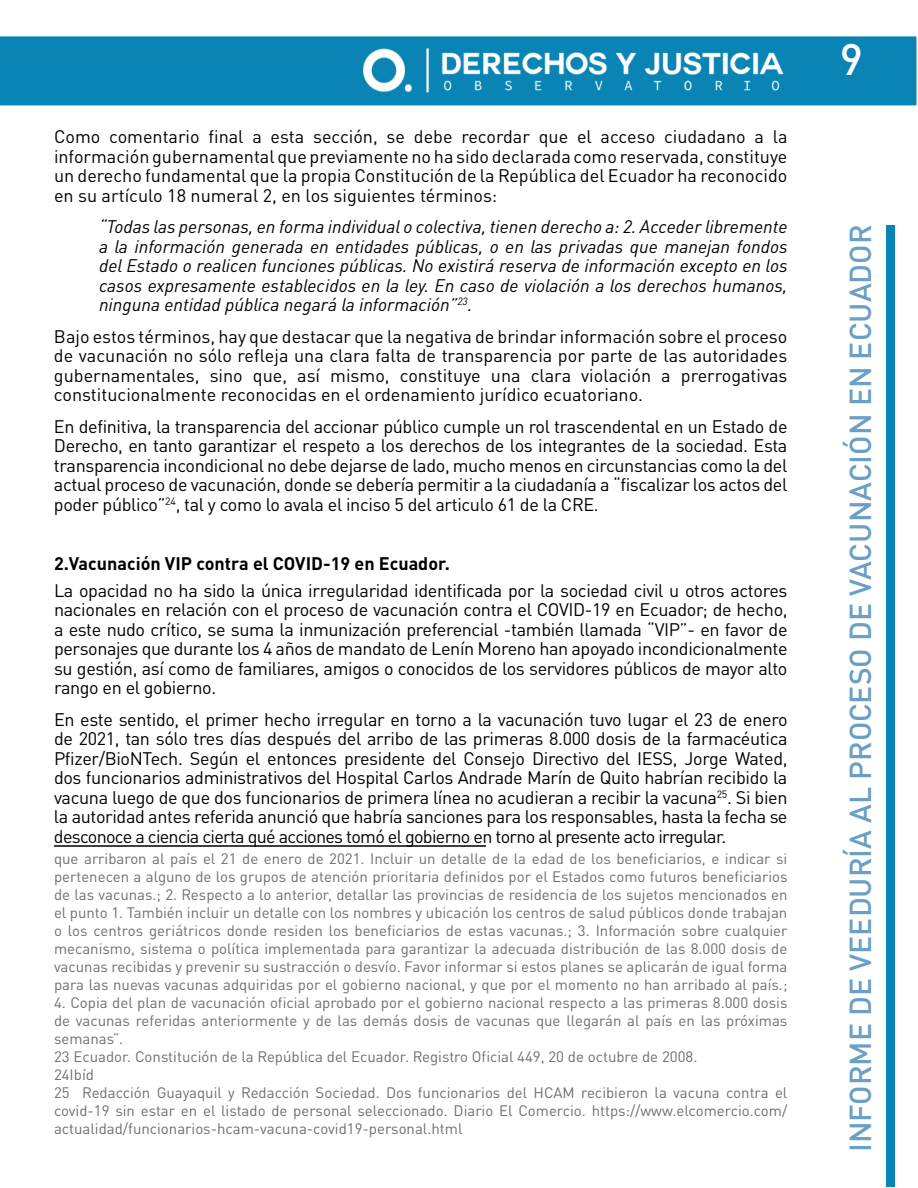
<style>
.page{position:relative;width:918px;height:1188px;background:#fff}
.page>*{position:absolute;margin:0;border:0;box-sizing:border-box;transform-origin:0 0}
.t1{font:500 43.5px "DIN Pro";color:#fff}
.t2{font:500 30px "DIN Pro";color:#6b9fc5}
.t3{font:18px/19.5px "DIN Pro";letter-spacing:-.02em;color:#000;text-align:justify}
.t4{font:italic 18px/19.5px "DIN Pro";color:#000;text-align:justify}
.t5{font:700 18px "DIN Pro";color:#000}
.t6{font:15px/18px "DIN Pro";color:#6d6e71;text-align:justify}
</style>
<div class="page">
<div style="left:0;top:36px;width:917px;height:70px;background:#0a84b4"></div>
<img style="left:345px;top:36px;width:450px;height:70px">
<div style="left:886px;top:226px;width:9px;height:961px;background:#0a84b4"></div>
<hr style="left:54px;top:845px;width:432px;height:2px;background:#000">
<p class="t3" style="left:54px;top:125px;width:735px">Como comentario final a esta sección, se debe recordar que el acceso ciudadano a la información gubernamental que previamente no ha sido declarada como reservada, constituye un derecho fundamental que la propia Constitución de la República del Ecuador ha reconocido en su artículo 18 numeral 2, en los siguientes términos:</p>
<p class="t4" style="left:99px;top:215px;width:690px">“Todas las personas, en forma individual o colectiva, tienen derecho a: 2. Acceder libremente a la información generada en entidades públicas, o en las privadas que manejan fondos del Estado o realicen funciones públicas. No existirá reserva de información excepto en los casos expresamente establecidos en la ley. En caso de violación a los derechos humanos, ninguna entidad pública negará la información”<sup>23</sup>.</p>
<p class="t3" style="left:54px;top:325px;width:735px">Bajo estos términos, hay que destacar que la negativa de brindar información sobre el proceso de vacunación no sólo refleja una clara falta de transparencia por parte de las autoridades gubernamentales, sino que, así mismo, constituye una clara violación a prerrogativas constitucionalmente reconocidas en el ordenamiento jurídico ecuatoriano.</p>
<p class="t3" style="left:54px;top:415px;width:735px">En definitiva, la transparencia del accionar público cumple un rol trascendental en un Estado de Derecho, en tanto garantizar el respeto a los derechos de los integrantes de la sociedad. Esta transparencia incondicional no debe dejarse de lado, mucho menos en circunstancias como la del actual proceso de vacunación, donde se debería permitir a la ciudadanía a “fiscalizar los actos del poder público”<sup>24</sup>, tal y como lo avala el inciso 5 del articulo 61 de la CRE.</p>
<p class="t5" style="left:54px;top:548px;width:398px">2.Vacunación VIP contra el COVID-19 en Ecuador.</p>
<p class="t3" style="left:54px;top:579px;width:735px">La opacidad no ha sido la única irregularidad identificada por la sociedad civil u otros actores nacionales en relación con el proceso de vacunación contra el COVID-19 en Ecuador; de hecho, a este nudo crítico, se suma la inmunización preferencial -también llamada “VIP”- en favor de personajes que durante los 4 años de mandato de Lenín Moreno han apoyado incondicionalmente su gestión, así como de familiares, amigos o conocidos de los servidores públicos de mayor alto rango en el gobierno.</p>
<p class="t3" style="left:54px;top:708px;width:735px">En este sentido, el primer hecho irregular en torno a la vacunación tuvo lugar el 23 de enero de 2021, tan sólo tres días después del arribo de las primeras 8.000 dosis de la farmacéutica Pfizer/BioNTech. Según el entonces presidente del Consejo Directivo del IESS, Jorge Wated, dos funcionarios administrativos del Hospital Carlos Andrade Marín de Quito habrían recibido la vacuna luego de que dos funcionarios de primera línea no acudieran a recibir la vacuna<sup>25</sup>. Si bien la autoridad antes referida anunció que habría sanciones para los responsables, hasta la fecha se desconoce a ciencia cierta qué acciones tomó el gobierno en torno al presente acto irregular.</p>
<p class="t6" style="left:54px;top:848px;width:735px">que arribaron al país el 21 de enero de 2021. Incluir un detalle de la edad de los beneficiarios, e indicar si pertenecen a alguno de los grupos de atención prioritaria definidos por el Estados como futuros beneficiarios de las vacunas.; 2. Respecto a lo anterior, detallar las provincias de residencia de los sujetos mencionados en el punto 1. También incluir un detalle con los nombres y ubicación los centros de salud públicos donde trabajan o los centros geriátricos donde residen los beneficiarios de estas vacunas.; 3. Información sobre cualquier mecanismo, sistema o política implementada para garantizar la adecuada distribución de las 8.000 dosis de vacunas recibidas y prevenir su sustracción o desvío. Favor informar si estos planes se aplicarán de igual forma para las nuevas vacunas adquiridas por el gobierno nacional, y que por el momento no han arribado al país.;</p>
<p class="t6" style="left:54px;top:992px;width:735px;text-align:left">4. Copia del plan de vacunación oficial aprobado por el gobierno nacional respecto a las primeras 8.000 dosis de vacunas referidas anteriormente y de las demás dosis de vacunas que llegarán al país en las próximas semanas”.<br>23 Ecuador. Constitución de la República del Ecuador. Registro Oficial 449, 20 de octubre de 2008.<br>24Ibíd<br>25 Redacción Guayaquil y Redacción Sociedad. Dos funcionarios del HCAM recibieron la vacuna contra el covid-19 sin estar en el listado de personal seleccionado. Diario El Comercio. https://www.elcomercio.com/ actualidad/funcionarios-hcam-vacuna-covid19-personal.html</p>
<h1 class="t1" style="left:840px;top:24px;width:25px">9</h1>
<h2 class="t2" style="left:836px;top:1152px;width:929px;rotate:-90deg">INFORME DE VEEDURÍA AL PROCESO DE VACUNACIÓN EN ECUADOR</h2>
</div>
